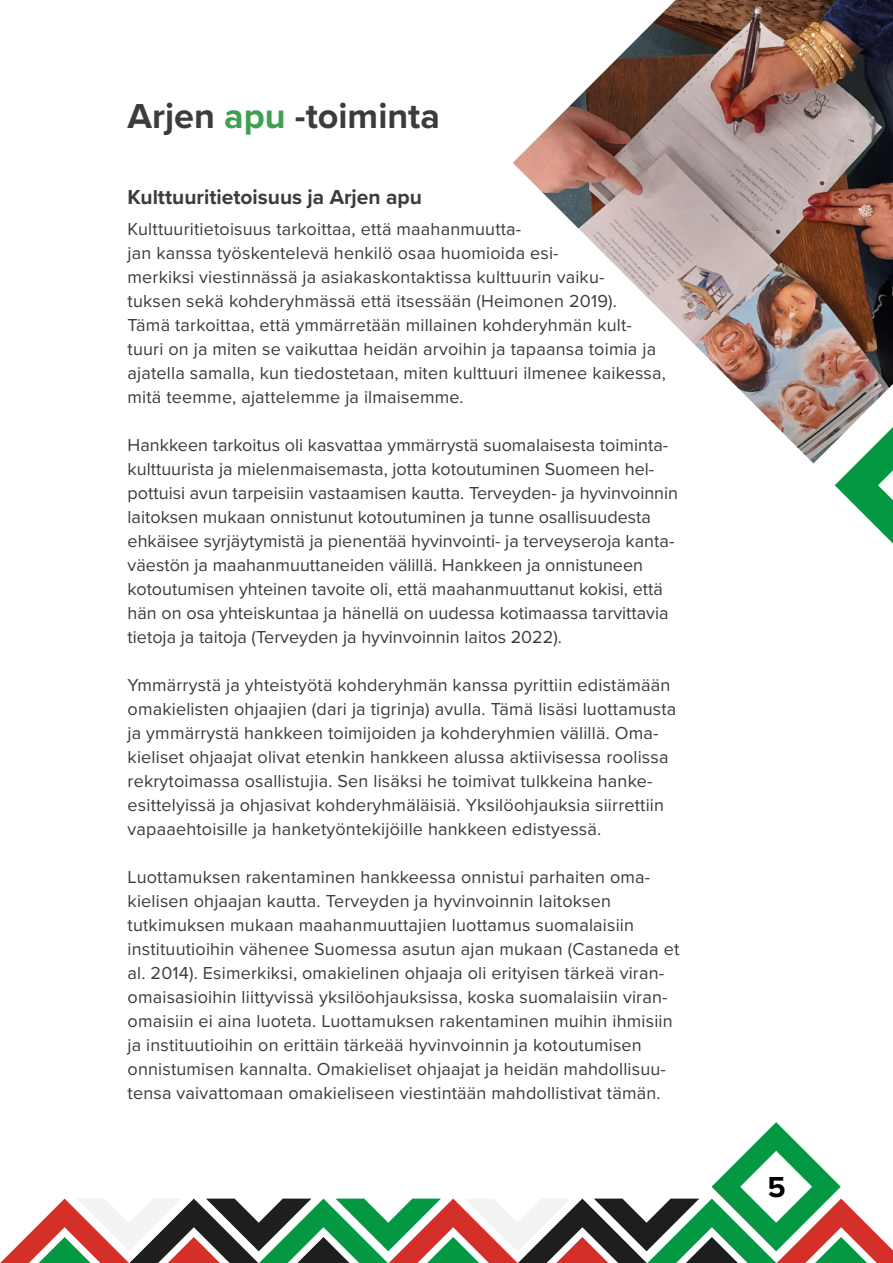
<style>
.page{position:relative;width:893px;height:1263px;background:#fff}
.page>*{position:absolute;margin:0;border:0;box-sizing:border-box;transform-origin:0 0}
.H1_Otsikko{font:700 36px "Proxima Nova";color:#3c3c3b}
.t1{font:700 30px "Proxima Nova";color:#000}
.H2_Väliotsikot{font:700 21px "Proxima Nova";color:#3c3c3b}
.Leipäteksti{font:18px/24px "Proxima Nova";letter-spacing:.01em;color:#3c3c3b}
.s1{color:#40a051}
</style>
<div class="page">
<svg style="left:0;top:1122px;width:893px;height:141px"></svg>
<img style="left:513px;top:0;width:380px;height:463px">
<svg style="left:835px;top:427px;width:58px;height:117px"></svg>
<p class="H1_Otsikko" style="left:128px;top:89px;width:314px">Arjen <span class="s1">apu</span> -toiminta</p>
<p class="H2_Väliotsikot" style="left:128px;top:181px;width:296px">Kulttuuritietoisuus ja Arjen apu</p>
<p class="Leipäteksti" style="left:128px;top:216px;width:540px">Kulttuuritietoisuus tarkoittaa, että maahanmuutta-<br>jan kanssa työskentelevä henkilö osaa huomioida esi-<br>merkiksi viestinnässä ja asiakaskontaktissa kulttuurin vaiku-<br>tuksen sekä kohderyhmässä että itsessään (Heimonen 2019).<br>Tämä tarkoittaa, että ymmärretään millainen kohderyhmän kult&shy;tuuri on ja miten se vaikuttaa heidän arvoihin ja tapaansa toimia ja ajatella samalla, kun tiedostetaan, miten kulttuuri ilmenee kaikessa, mitä teemme, ajattelemme ja ilmaisemme.</p>
<p class="Leipäteksti" style="left:128px;top:432px;width:552px">Hankkeen tarkoitus oli kasvattaa ymmärrystä suomalaisesta toiminta&shy;kulttuurista ja mielenmaisemasta, jotta kotoutuminen Suomeen hel&shy;pottuisi avun tarpeisiin vastaamisen kautta. Terveyden- ja hyvinvoinnin laitoksen mukaan onnistunut kotoutuminen ja tunne osallisuudesta ehkäisee syrjäytymistä ja pienentää hyvinvointi- ja terveyseroja kanta&shy;väestön ja maahanmuuttaneiden välillä. Hankkeen ja onnistuneen kotoutumisen yhteinen tavoite oli, että maahanmuuttanut kokisi, että hän on osa yhteiskuntaa ja hänellä on uudessa kotimaassa tarvittavia tietoja ja taitoja (Terveyden ja hyvinvoinnin laitos 2022).</p>
<p class="Leipäteksti" style="left:128px;top:672px;width:550px">Ymmärrystä ja yhteistyötä kohderyhmän kanssa pyrittiin edistämään omakielisten ohjaajien (dari ja tigrinja) avulla. Tämä lisäsi luottamusta ja ymmärrystä hankkeen toimijoiden ja kohderyhmien välillä. Oma&shy;kieliset ohjaajat olivat etenkin hankkeen alussa aktiivisessa roolissa rekrytoimassa osallistujia. Sen lisäksi he toimivat tulkkeina hanke&shy;esittelyissä ja ohjasivat kohderyhmäläisiä. Yksilöohjauksia siirrettiin vapaaehtoisille ja hanketyöntekijöille hankkeen edistyessä.</p>
<p class="Leipäteksti" style="left:128px;top:864px;width:553px">Luottamuksen rakentaminen hankkeessa onnistui parhaiten oma&shy;kielisen ohjaajan kautta. Terveyden ja hyvinvoinnin laitoksen tutkimuksen mukaan maahanmuuttajien luottamus suomalaisiin instituutioihin vähenee Suomessa asutun ajan mukaan (Castaneda et al. 2014). Esimerkiksi, omakielinen ohjaaja oli erityisen tärkeä viran&shy;omaisasioihin liittyvissä yksilöohjauksissa, koska suomalaisiin viran&shy;omaisiin ei aina luoteta. Luottamuksen rakentaminen muihin ihmisiin ja instituutioihin on erittäin tärkeää hyvinvoinnin ja kotoutumisen onnistumisen kannalta. Omakieliset ohjaajat ja heidän mahdollisuu&shy;tensa vaivattomaan omakieliseen viestintään mahdollistivat tämän.</p>
<h2 class="t1" style="left:768px;top:1165px;width:20px">5</h2>
</div>
